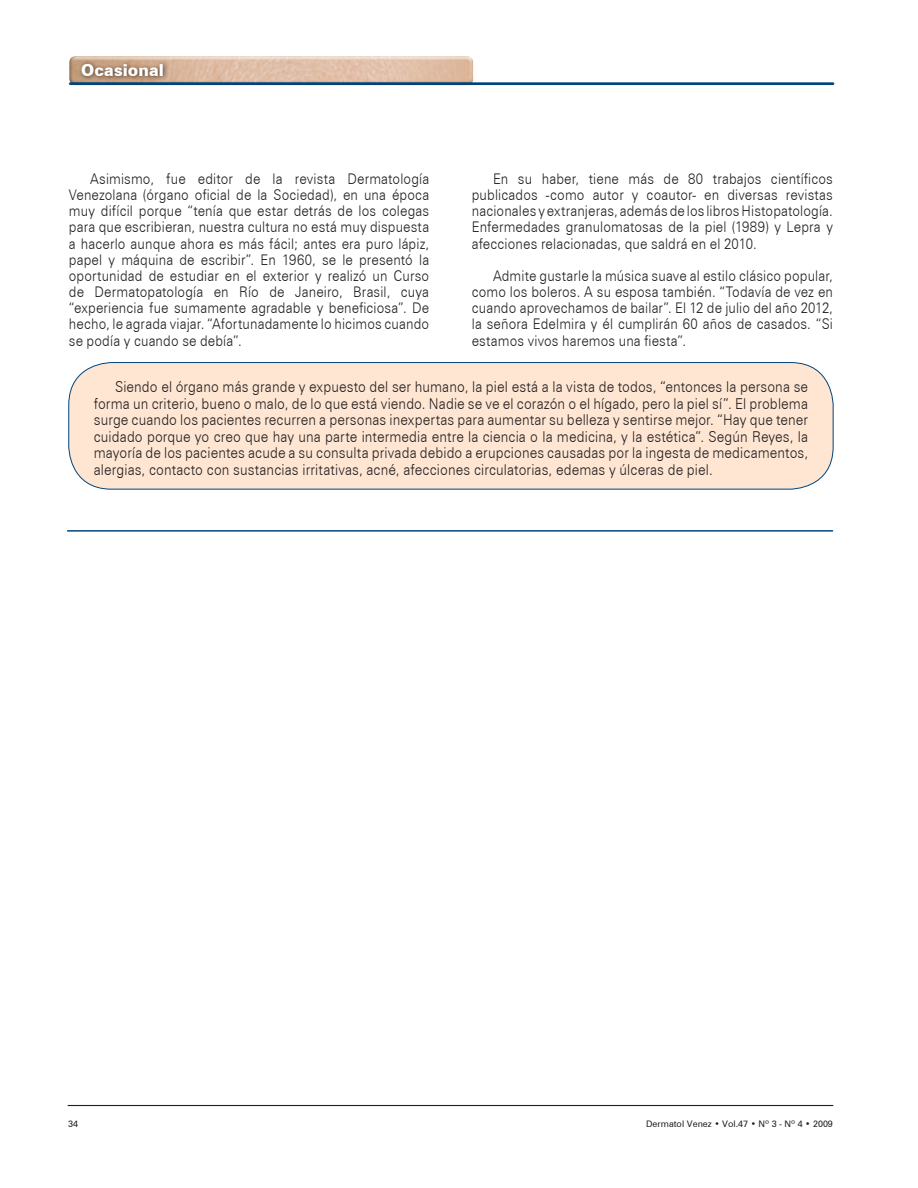
<style>
.page{position:relative;width:918px;height:1188px;background:#fff}
.page>*{position:absolute;margin:0;border:0;box-sizing:border-box;transform-origin:0 0}
.t1{font:900 16.5px "Zurich BT";letter-spacing:.005em;color:#fff}
.t2{font:300 15px/16.5px "Zurich BT";letter-spacing:.01em;color:#231f20;text-align:justify;scale:.9 1}
.t3{font:300 14.7px/16.2px "Zurich BT";letter-spacing:.01em;color:#231f20;text-align:justify;scale:.9 1}
.t4{font:9px "Zurich BT";color:#231f20}
</style>
<div class="page">
<hr style="left:68px;top:1105px;width:765px;height:1px;background:#231f20">
<div style="left:69px;top:363px;width:764px;height:126px;background:#fee6d3;border-radius:43px"></div>
<div style="left:68px;top:362px;width:766px;height:128px;border:1px solid #00447b;border-radius:43px"></div>
<hr style="left:68px;top:530px;width:765px;height:2px;background:#00447b">
<img style="left:69px;top:56px;width:404px;height:28px">
<hr style="left:70px;top:82px;width:763px;height:3px;background:#00447b">
<img style="left:78px;top:60px;width:90px;height:21px">
<p class="t1" style="left:81px;top:60px;width:84px">Ocasional</p>
<p class="t3" style="left:69px;top:170px;width:402px;text-indent:21px">Asimismo, fue editor de la revista Dermatología Venezolana (órgano oficial de la Sociedad), en una época muy difícil porque “tenía que estar detrás de los colegas para que escribieran, nuestra cultura no está muy dispuesta a hacerlo aunque ahora es más fácil; antes era puro lápiz, papel y máquina de escribir”. En 1960, se le presentó la oportunidad de estudiar en el exterior y realizó un Curso de Dermatopatología en Río de Janeiro, Brasil, cuya “experiencia fue sumamente agradable y beneficiosa”. De hecho, le agrada viajar. “Afortunadamente lo hicimos cuando se podía y cuando se debía”.</p>
<p class="t3" style="left:472px;top:170px;width:403px;text-indent:21px">En su haber, tiene más de 80 trabajos científicos publicados -como autor y coautor- en diversas revistas nacionales y extranjeras, además de los libros Histopatología.<br>Enfermedades granulomatosas de la piel (1989) y Lepra y afecciones relacionadas, que saldrá en el 2010.</p>
<p class="t3" style="left:472px;top:267px;width:403px;text-indent:21px">Admite gustarle la música suave al estilo clásico popular, como los boleros. A su esposa también. “Todavía de vez en cuando aprovechamos de bailar”. El 12 de julio del año 2012, la señora Edelmira y él cumplirán 60 años de casados. “Si estamos vivos haremos una fiesta”.</p>
<p class="t2" style="left:94px;top:378px;width:795px;text-indent:21px">Siendo el órgano más grande y expuesto del ser humano, la piel está a la vista de todos, “entonces la persona se forma un criterio, bueno o malo, de lo que está viendo. Nadie se ve el corazón o el hígado, pero la piel sí”. El problema surge cuando los pacientes recurren a personas inexpertas para aumentar su belleza y sentirse mejor. “Hay que tener cuidado porque yo creo que hay una parte intermedia entre la ciencia o la medicina, y la estética”. Según Reyes, la mayoría de los pacientes acude a su consulta privada debido a erupciones causadas por la ingesta de medicamentos, alergias, contacto con sustancias irritativas, acné, afecciones circulatorias, edemas y úlceras de piel.</p>
<p class="t4" style="left:68px;top:1118px;width:11px">34</p>
<p class="t4" style="left:646px;top:1118px;width:188px">Dermatol Venez • Vol.47 • Nº 3 - Nº 4 • 2009</p>
</div>
